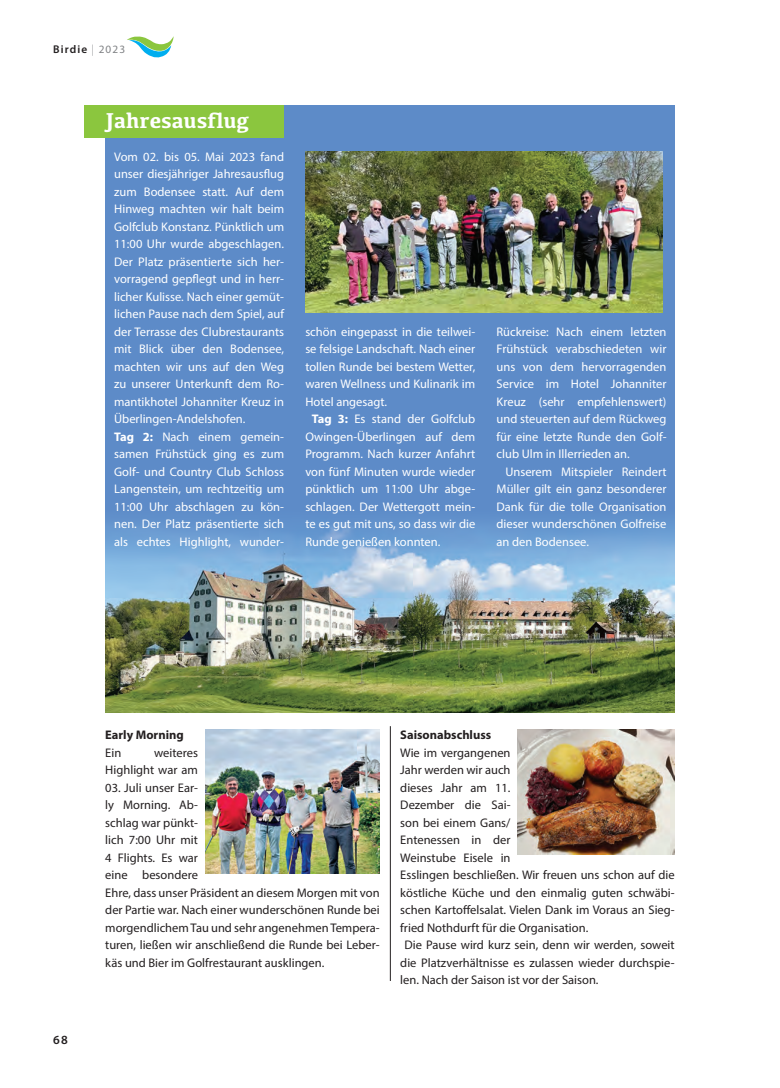
<style>
.page{position:relative;width:780px;height:1088px;background:#fff}
.page>*{position:absolute;margin:0;border:0;box-sizing:border-box;transform-origin:0 0}
.t1{font:700 22.25px "Kefa";color:#fff}
.t2{font:12.5px/17.5px "Myriad Pro";color:#fff;text-align:justify}
.t3{font:12.5px/17.5px "Myriad Pro";color:#231f20;text-align:right}
.t4{font:700 12.5px "Myriad Pro";color:#231f20}
.t5{font:600 12.5px "Myriad Pro";color:#231f20}
.t6{font:600 11.25px "Myriad Pro";letter-spacing:.1em;color:#231f20}
.s1{font-weight:300;font-stretch:condensed;color:#808285}
.s2{font-weight:400;color:#808285}
.s3{font-weight:700}
</style>
<div class="page">
<svg style="left:127px;top:36px;width:46px;height:22px"></svg>
<img style="left:105px;top:599px;width:569px;height:113px">
<svg style="left:105px;top:105px;width:569px;height:494px;background:#6592ca"></svg>
<img style="left:305px;top:151px;width:357px;height:162px">
<img style="left:517px;top:730px;width:157px;height:124px">
<img style="left:205px;top:730px;width:174px;height:143px">
<div style="left:84px;top:105px;width:200px;height:33px;background:#8bc63e"></div>
<hr style="left:390px;top:726px;width:1px;height:255px;background:#231f20">
<p class="t6" style="left:53px;top:42px;width:73px">Birdie <span class="s1">|</span> <span class="s2">2023</span></p>
<h1 class="t1" style="left:105px;top:106px;width:145px">Jahresausflug</h1>
<p class="t2" style="left:114px;top:147px;width:171px;text-align:left">Vom 02. bis 05. Mai 2023 fand unser diesjähriger Jahresausflug zum Bodensee statt. Auf dem<br>Hinweg machten wir halt beim<br>Golfclub Konstanz. Pünktlich um<br>11:00 Uhr wurde abgeschlagen.<br>Der Platz präsentierte sich her&shy;vorragend gepflegt und in herr&shy;licher Kulisse. Nach einer gemüt&shy;lichen Pause nach dem Spiel, auf der Terrasse des Clubrestaurants mit Blick über den Bodensee, machten wir uns auf den Weg zu unserer Unterkunft dem Ro&shy;mantikhotel Johanniter Kreuz in<br>Überlingen-Andelshofen.<br><span class="s3">Tag 2:</span> Nach einem gemein&shy;samen Frühstück ging es zum<br>Golf- und Country Club Schloss<br>Langenstein, um rechtzeitig um<br>11:00 Uhr abschlagen zu kön&shy;nen. Der Platz präsentierte sich als echtes Highlight, wunder-</p>
<p class="t2" style="left:305px;top:322px;width:171px">schön eingepasst in die teilwei-</p>
<p class="t2" style="left:305px;top:340px;width:171px">se felsige Landschaft. Nach einer</p>
<p class="t2" style="left:305px;top:357px;width:171px">tollen Runde bei bestem Wetter,</p>
<p class="t2" style="left:305px;top:375px;width:171px">waren Wellness und Kulinarik im</p>
<p class="t2" style="left:305px;top:392px;width:83px">Hotel angesagt.</p>
<p class="t2" style="left:312px;top:410px;width:165px"><span class="s3">Tag 3:</span> Es stand der Golfclub</p>
<p class="t2" style="left:305px;top:427px;width:171px">Owingen-Überlingen auf dem</p>
<p class="t2" style="left:305px;top:445px;width:171px">Programm. Nach kurzer Anfahrt</p>
<p class="t2" style="left:305px;top:462px;width:171px">von fünf Minuten wurde wieder</p>
<p class="t2" style="left:305px;top:480px;width:171px">pünktlich um 11:00 Uhr abge-</p>
<p class="t2" style="left:305px;top:497px;width:171px">schlagen. Der Wettergott mein-</p>
<p class="t2" style="left:305px;top:515px;width:171px">te es gut mit uns, so dass wir die</p>
<p class="t2" style="left:305px;top:532px;width:136px">Runde genießen konnten.</p>
<p class="t2" style="left:496px;top:322px;width:171px">Rückreise: Nach einem letzten Frühstück verabschiedeten wir uns von dem hervorragenden Service im Hotel Johanniter Kreuz (sehr empfehlenswert) und steuerten auf dem Rückweg für eine letzte Runde den Golf&shy;club Ulm in Illerrieden an.</p>
<p class="t2" style="left:496px;top:462px;width:171px;text-indent:9px">Unserem Mitspieler Reindert Müller gilt ein ganz besonderer Dank für die tolle Organisation dieser wunderschönen Golfreise an den Bodensee.</p>
<p class="t5" style="left:53px;top:1032px;width:16px">68</p>
<p class="t4" style="left:105px;top:727px;width:80px">Early Morning</p>
<p class="t3" style="left:105px;top:743px;width:18px">Ein</p>
<p class="t3" style="left:105px;top:743px;width:94px">weiteres<br>Highlight war am</p>
<p class="t3" style="left:105px;top:778px;width:276px;text-align:left">03. Juli unser Ear-<br>ly Morning. Ab-<br>schlag war pünkt-<br>lich 7:00 Uhr mit<br>4 Flights. Es war<br>eine besondere<br>Ehre, dass unser Präsident an diesem Morgen mit von der Partie war. Nach einer wunderschönen Runde bei morgendlichem Tau und sehr angenehmen Tempera&shy;turen, ließen wir anschließend die Runde bei Leber&shy;käs und Bier im Golfrestaurant ausklingen.</p>
<p class="t4" style="left:400px;top:727px;width:92px">Saisonabschluss</p>
<p class="t3" style="left:400px;top:743px;width:112px">Wie im vergangenen</p>
<p class="t3" style="left:400px;top:761px;width:112px">Jahr werden wir auch</p>
<p class="t3" style="left:400px;top:778px;width:112px">dieses Jahr am 11.</p>
<p class="t3" style="left:400px;top:796px;width:112px">Dezember die Sai-</p>
<p class="t3" style="left:400px;top:813px;width:112px">son bei einem Gans/</p>
<p class="t3" style="left:400px;top:831px;width:112px">Entenessen in der</p>
<p class="t3" style="left:400px;top:848px;width:112px">Weinstube Eisele in</p>
<p class="t3" style="left:400px;top:866px;width:276px">Esslingen beschließen. Wir freuen uns schon auf die</p>
<p class="t3" style="left:400px;top:883px;width:276px">köstliche Küche und den einmalig guten schwäbi-</p>
<p class="t3" style="left:400px;top:901px;width:276px">schen Kartoffelsalat. Vielen Dank im Voraus an Sieg-</p>
<p class="t3" style="left:400px;top:918px;width:189px">fried Nothdurft für die Organisation.</p>
<p class="t3" style="left:404px;top:936px;width:272px">Die Pause wird kurz sein, denn wir werden, soweit</p>
<p class="t3" style="left:400px;top:953px;width:276px">die Platzverhältnisse es zulassen wieder durchspie-</p>
<p class="t3" style="left:400px;top:971px;width:200px">len. Nach der Saison ist vor der Saison.</p>
</div>
